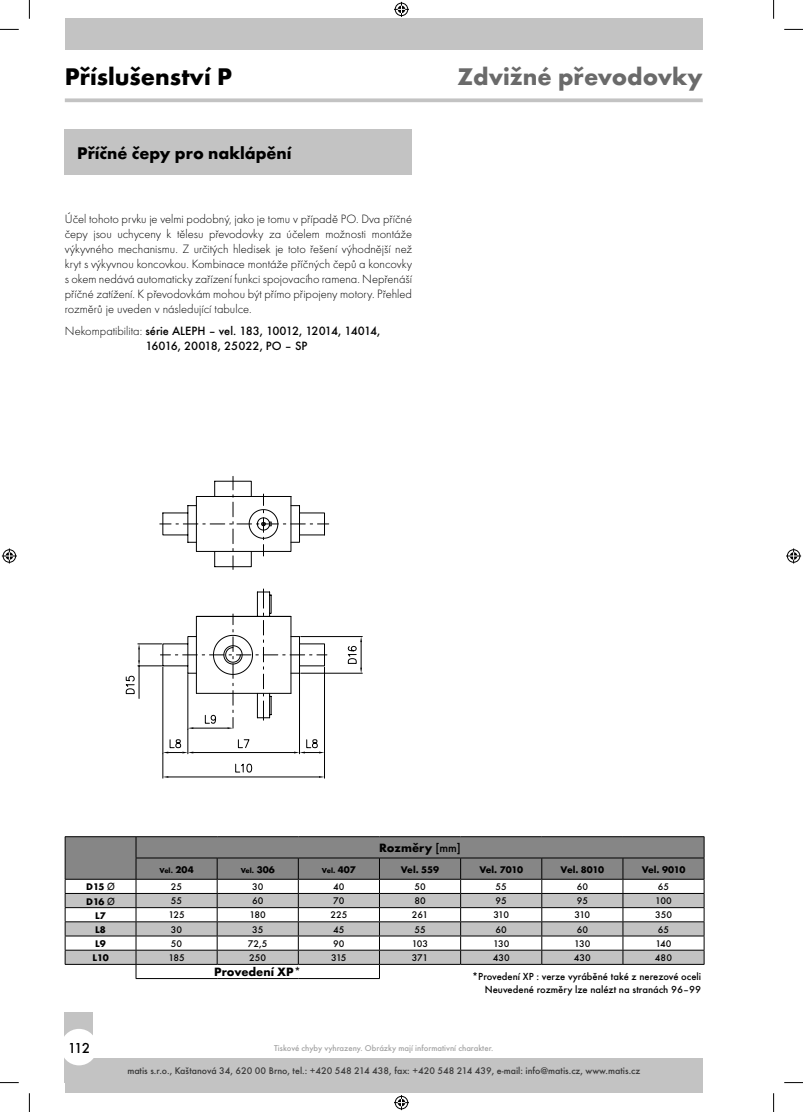
<style>
.page{position:relative;width:803px;height:1112px;background:#fff}
.page>*{position:absolute;margin:0;border:0;box-sizing:border-box;transform-origin:0 0}
.t1{font:700 25px "Futura TEE";color:#6a6a6a}
.t2{font:700 25px "Futura TEE";color:#000}
.t3{font:700 17.5px "Futura TEE";color:#000}
.t4{font:500 15px "Futura TEE";color:#000}
.t5{font:12.5px/15px "Futura TEE Ligh";color:#000;text-align:justify}
.t6{font:500 12.5px/15px "Futura TEE";color:#000}
.t7{font:700 12.5px "Futura TEE";color:#000}
.t8{font:500 10.62px/12.8px "Futura TEE";color:#000;text-align:right}
.t9{font:500 10px "Futura TEE";color:#000}
.t10{font:500 10px "Futura TEE";color:#393939}
.t11{font:700 10px "Futura TEE";color:#000}
.t12{font:500 8.75px "Futura TEE";color:#a3a3a3}
.t13{font:700 7.5px "Futura TEE";letter-spacing:-.025em;color:#000}
.s1{font-family:"Futura TEE Ligh";font-weight:400}
.s2{font-weight:500}
.s3{font-size:10px}
.s4{font-family:"Arial";font-weight:400}
</style>
<div class="page">
<svg style="left:65px;top:98px;width:638px;height:4px;background:#c9c9c9"></svg>
<div style="left:65px;top:1011px;width:28px;height:71px;background:#c3c3c3"></div>
<div style="left:65px;top:19px;width:638px;height:31px;background:#c3c3c3"></div>
<div style="left:65px;top:1058px;width:638px;height:34px;background:#c3c3c3"></div>
<div style="left:61px;top:1028px;width:36px;height:37px;background:#fff;border-radius:50%"></div>
<div style="left:65px;top:129px;width:347px;height:45px;background:#c3c3c3"></div>
<hr style="left:136px;top:977px;width:81px;height:1px;background:#000">
<hr style="left:217px;top:977px;width:81px;height:1px;background:#000">
<hr style="left:298px;top:977px;width:82px;height:1px;background:#000">
<svg style="left:65px;top:836px;width:640px;height:141px"></svg>
<hr style="left:65px;top:878px;width:71px;height:1px;background:#000">
<hr style="left:136px;top:878px;width:81px;height:1px;background:#000">
<hr style="left:217px;top:878px;width:81px;height:1px;background:#000">
<hr style="left:298px;top:878px;width:81px;height:1px;background:#000">
<hr style="left:379px;top:878px;width:82px;height:1px;background:#000">
<hr style="left:461px;top:878px;width:81px;height:1px;background:#000">
<hr style="left:542px;top:878px;width:81px;height:1px;background:#000">
<hr style="left:623px;top:878px;width:81px;height:1px;background:#000">
<hr style="left:301px;top:636px;width:61px;height:1px;background:#000">
<hr style="left:301px;top:672px;width:61px;height:1px;background:#000">
<svg style="left:347px;top:636px;width:15px;height:37px"></svg>
<svg style="left:125px;top:476px;width:204px;height:302px"></svg>
<svg style="left:0;top:29px;width:19px;height:1px"></svg>
<svg style="left:784px;top:29px;width:19px;height:1px"></svg>
<svg style="left:0;top:1082px;width:19px;height:1px"></svg>
<svg style="left:784px;top:1082px;width:19px;height:1px"></svg>
<svg style="left:29px;top:0;width:1px;height:19px"></svg>
<svg style="left:29px;top:1093px;width:1px;height:18px"></svg>
<svg style="left:773px;top:0;width:1px;height:19px"></svg>
<svg style="left:773px;top:1093px;width:1px;height:18px"></svg>
<svg style="left:394px;top:2px;width:15px;height:15px"></svg>
<svg style="left:394px;top:1095px;width:15px;height:14px"></svg>
<svg style="left:2px;top:548px;width:15px;height:15px"></svg>
<svg style="left:786px;top:548px;width:15px;height:15px"></svg>
<p class="t2" style="left:65px;top:61px;width:169px">Příslušenství P</p>
<p class="t3" style="left:77px;top:142px;width:216px">Příčné čepy pro naklápění</p>
<p class="t5" style="left:65px;top:211px;width:349px">Účel tohoto prvku je velmi podobný, jako je tomu v případě PO. Dva příčné čepy jsou uchyceny k tělesu převodovky za účelem možnosti montáže výkyvného mechanismu. Z určitých hledisek je toto řešení výhodnější než kryt s výkyvnou koncovkou. Kombinace montáže příčných čepů a koncovky s okem nedává automaticky zařízení funkci spojovacího ramena. Nepřenáší příčné zatížení. K převodovkám mohou být přímo připojeny motory. Přehled rozměrů je uveden v následující tabulce.</p>
<p class="t6" style="left:145px;top:323px;width:237px;text-indent:-80px"><span class="s1">Nekompatibilita:</span> série ALEPH – vel. 183, 10012, 12014, 14014,<br>16016, 20018, 25022, PO – SP</p>
<p class="t1" style="left:457px;top:61px;width:247px">Zdvižné převodovky</p>
<p class="t7" style="left:379px;top:840px;width:83px">Rozměry <span class="s2">[mm]</span></p>
<p class="t13" style="left:159px;top:865px;width:36px">Vel. <span class="s3">204</span></p>
<p class="t13" style="left:241px;top:865px;width:35px">Vel. <span class="s3">306</span></p>
<p class="t13" style="left:322px;top:865px;width:35px">Vel. <span class="s3">407</span></p>
<p class="t11" style="left:401px;top:862px;width:40px">Vel. 559</p>
<p class="t11" style="left:479px;top:862px;width:45px">Vel. 7010</p>
<p class="t11" style="left:560px;top:862px;width:45px">Vel. 8010</p>
<p class="t11" style="left:642px;top:862px;width:45px">Vel. 9010</p>
<p class="t11" style="left:86px;top:880px;width:30px">D15 <span class="s4">Ø</span></p>
<p class="t9" style="left:171px;top:880px;width:13px">25</p>
<p class="t9" style="left:252px;top:880px;width:13px">30</p>
<p class="t9" style="left:333px;top:880px;width:13px">40</p>
<p class="t9" style="left:414px;top:880px;width:13px">50</p>
<p class="t9" style="left:495px;top:880px;width:13px">55</p>
<p class="t9" style="left:577px;top:880px;width:13px">60</p>
<p class="t9" style="left:658px;top:880px;width:13px">65</p>
<p class="t11" style="left:86px;top:894px;width:30px">D16 <span class="s4">Ø</span></p>
<p class="t9" style="left:171px;top:894px;width:13px">55</p>
<p class="t9" style="left:252px;top:894px;width:13px">60</p>
<p class="t9" style="left:333px;top:894px;width:13px">70</p>
<p class="t9" style="left:414px;top:894px;width:13px">80</p>
<p class="t9" style="left:495px;top:894px;width:13px">95</p>
<p class="t9" style="left:577px;top:894px;width:13px">95</p>
<p class="t9" style="left:655px;top:894px;width:18px">100</p>
<p class="t11" style="left:95px;top:908px;width:12px">L7</p>
<p class="t9" style="left:168px;top:909px;width:18px">125</p>
<p class="t9" style="left:250px;top:909px;width:18px">180</p>
<p class="t9" style="left:330px;top:909px;width:19px">225</p>
<p class="t9" style="left:412px;top:909px;width:18px">261</p>
<p class="t9" style="left:493px;top:909px;width:17px">310</p>
<p class="t9" style="left:574px;top:909px;width:17px">310</p>
<p class="t9" style="left:655px;top:909px;width:19px">350</p>
<p class="t11" style="left:95px;top:923px;width:12px">L8</p>
<p class="t9" style="left:171px;top:923px;width:13px">30</p>
<p class="t9" style="left:252px;top:923px;width:13px">35</p>
<p class="t9" style="left:333px;top:923px;width:13px">45</p>
<p class="t9" style="left:414px;top:923px;width:13px">55</p>
<p class="t9" style="left:495px;top:923px;width:13px">60</p>
<p class="t9" style="left:577px;top:923px;width:13px">60</p>
<p class="t9" style="left:658px;top:923px;width:13px">65</p>
<p class="t11" style="left:95px;top:937px;width:12px">L9</p>
<p class="t9" style="left:171px;top:937px;width:13px">50</p>
<p class="t9" style="left:248px;top:937px;width:21px">72,5</p>
<p class="t9" style="left:333px;top:937px;width:13px">90</p>
<p class="t9" style="left:412px;top:937px;width:18px">103</p>
<p class="t9" style="left:493px;top:937px;width:18px">130</p>
<p class="t9" style="left:574px;top:937px;width:18px">130</p>
<p class="t9" style="left:655px;top:937px;width:18px">140</p>
<p class="t11" style="left:92px;top:951px;width:18px">L10</p>
<p class="t9" style="left:168px;top:951px;width:18px">185</p>
<p class="t9" style="left:249px;top:951px;width:19px">250</p>
<p class="t9" style="left:331px;top:951px;width:17px">315</p>
<p class="t9" style="left:412px;top:951px;width:18px">371</p>
<p class="t9" style="left:493px;top:951px;width:19px">430</p>
<p class="t9" style="left:574px;top:951px;width:19px">430</p>
<p class="t9" style="left:655px;top:951px;width:19px">480</p>
<p class="t7" style="left:214px;top:964px;width:88px">Provedení XP*</p>
<p class="t8" style="left:472px;top:969px;width:230px">*Provedení XP : verze vyráběné také z nerezové oceli<br>Neuvedené rozměry lze nalézt na stranách 96–99</p>
<p class="t4" style="left:68px;top:1038px;width:24px">112</p>
<p class="t12" style="left:274px;top:1042px;width:221px">Tiskové chyby vyhrazeny. Obrázky mají informativní charakter.</p>
<p class="t10" style="left:127px;top:1064px;width:514px">matis s.r.o., Kaštanová 34, 620 00 Brno, tel.: +420 548 214 438, fax: +420 548 214 439, e-mail: info@matis.cz, www.matis.cz</p>
</div>
